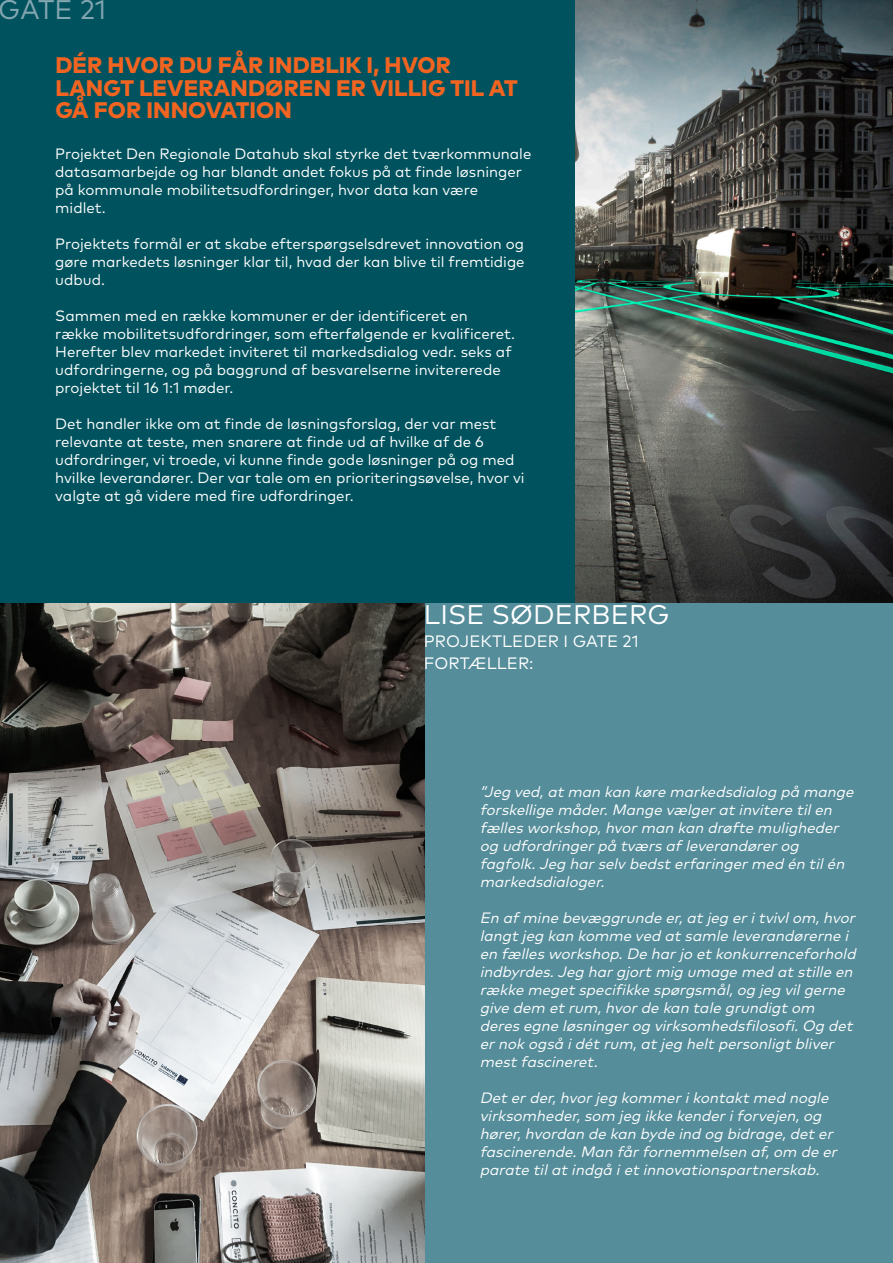
<style>
.page{position:relative;width:893px;height:1263px;background:#fff}
.page>*{position:absolute;margin:0;border:0;box-sizing:border-box;transform-origin:0 0}
.Faktaboks{font:27px "Mark Pro";letter-spacing:.005em;color:#fff}
.Faktaboks-2{font:27px "Mark Pro";letter-spacing:-.01em;color:#84a6b1}
.FaktaOverskrift{font:800 22.5px/22.5px "Mark Pro";letter-spacing:.005em;color:#f36421}
.Faktaboks-3{font:16.5px "Mark Pro";letter-spacing:.005em;color:#fff}
.Faktaboks_CITAT{font:italic 15px/18px "Mark Pro";color:#fff}
.Faktaboks-4{font:15px/18px "Mark Pro";color:#fff}
</style>
<div class="page">
<img style="left:574px;top:0;width:319px;height:604px">
<div style="left:0;top:0;width:574px;height:608px;background:#00535e"></div>
<div style="left:424px;top:604px;width:469px;height:659px;background:#558d9a"></div>
<img style="left:0;top:604px;width:424px;height:659px">
<p class="Faktaboks-2" style="left:-1px;top:-11px;width:109px">GATE 21</p>
<p class="FaktaOverskrift" style="left:55px;top:52px;width:464px">DÉR HVOR DU FÅR INDBLIK I, HVOR<br>LANGT LEVERANDØREN ER VILLIG TIL AT<br>GÅ FOR INNOVATION</p>
<p class="Faktaboks-4" style="left:55px;top:143px;width:478px">Projektet Den Regionale Datahub skal styrke det tværkommunale datasamarbejde og har blandt andet fokus på at finde løsninger på kommunale mobilitetsudfordringer, hvor data kan være<br>midlet.</p>
<p class="Faktaboks-4" style="left:55px;top:233px;width:471px;text-align:justify">Projektets formål er at skabe efterspørgselsdrevet innovation og gøre markedets løsninger klar til, hvad der kan blive til fremtidige udbud.</p>
<p class="Faktaboks-4" style="left:55px;top:305px;width:459px">Sammen med en række kommuner er der identificeret en række mobilitetsudfordringer, som efterfølgende er kvalificeret.<br>Herefter blev markedet inviteret til markedsdialog vedr. seks af udfordringerne, og på baggrund af besvarelserne invitererede projektet til 16 1:1 møder.</p>
<p class="Faktaboks-4" style="left:55px;top:413px;width:471px">Det handler ikke om at finde de løsningsforslag, der var mest relevante at teste, men snarere at finde ud af hvilke af de 6 udfordringer, vi troede, vi kunne finde gode løsninger på og med hvilke leverandører. Der var tale om en prioriteringsøvelse, hvor vi valgte at gå videre med fire udfordringer.</p>
<p class="Faktaboks" style="left:424px;top:594px;width:247px">LISE SØDERBERG</p>
<p class="Faktaboks-3" style="left:424px;top:628px;width:216px">PROJEKTLEDER I GATE 21</p>
<p class="Faktaboks-3" style="left:424px;top:651px;width:111px">FORTÆLLER:</p>
<p class="Faktaboks_CITAT" style="left:480px;top:781px;width:380px">”Jeg ved,atman kan køre markedsdialog på mange forskellige måder. Mange vælgeratinvitere tilen fællesworkshop,hvorman kan drøfte muligheder og udfordringerpå tværsafleverandørerog fagfolk. Jeg harselvbedsterfaringermed én tilén markedsdialoger.</p>
<p class="Faktaboks_CITAT" style="left:480px;top:907px;width:382px">En afmine bevæggrunde er,atjeg eritvivlom,hvor langtjeg kan komme ved atsamle leverandørerne i en fællesworkshop. De harjo etkonkurrenceforhold indbyrdes. Jeg hargjortmig umage med atstille en række megetspecifikke spørgsmål,og jeg vilgerne give dem etrum,hvorde kan tale grundigtom deresegne løsningerog virksomhedsfilosofi. Og det ernokogså idétrum,atjeg heltpersonligtbliver mestfascineret.</p>
<p class="Faktaboks_CITAT" style="left:480px;top:1087px;width:363px">Deterder,hvorjeg kommerikontaktmed nogle virksomheder,som jeg ikke kenderiforvejen,og hører,hvordan de kan byde ind og bidrage,deter fascinerende. Man fårfornemmelsen af,om de er parate tilatindgå ietinnovationspartnerskab.</p>
</div>
